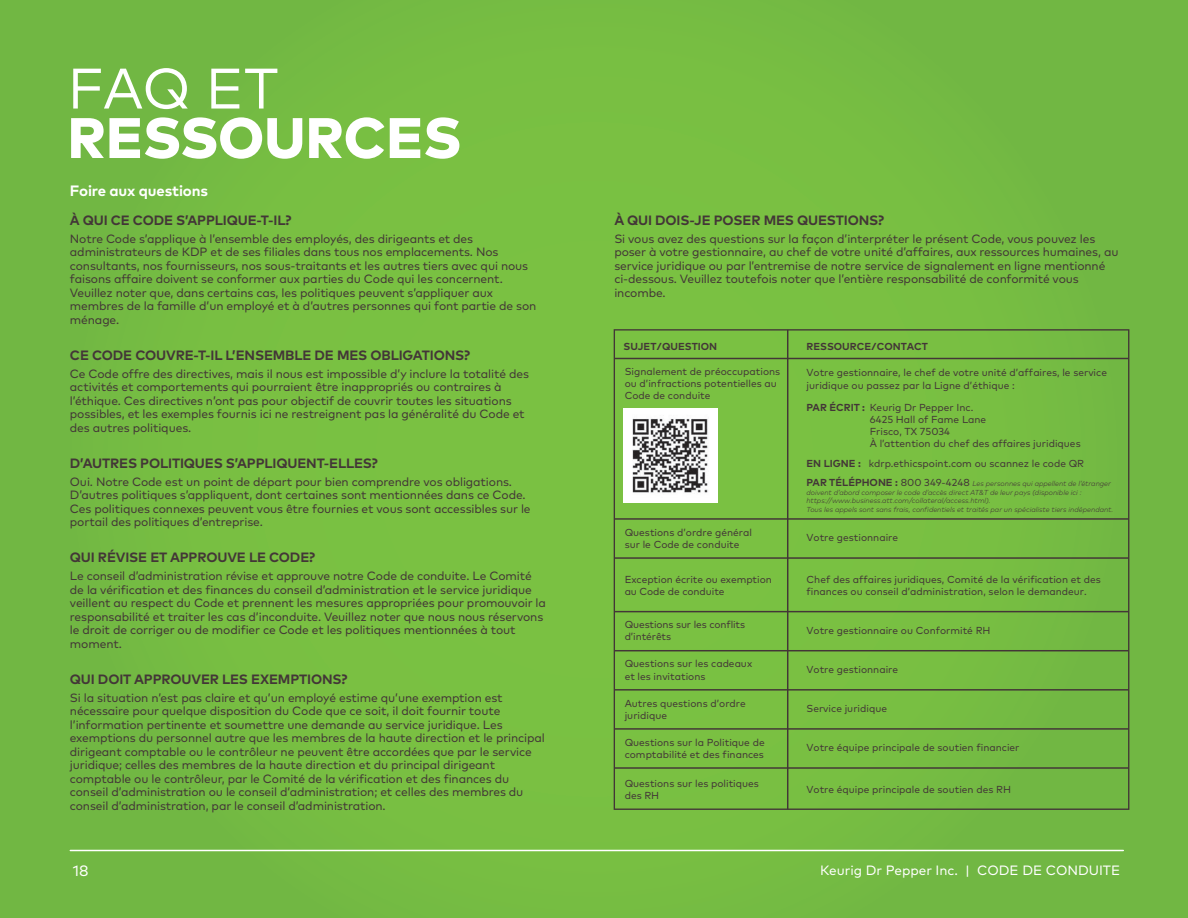
<style>
.page{position:relative;width:1188px;height:918px;background:#77be42}
.page>*{position:absolute;margin:0;border:0;box-sizing:border-box;transform-origin:0 0}
.t1{font:800 57px "Mark OT";letter-spacing:-.005em;color:#fff}
.t2{font:57px "Mark OT";color:#fff}
.t3{font:700 15px "Mark OT";letter-spacing:-.01em;color:#fff}
.t4{font:15px "Mark OT";color:#fff}
.t5{font:700 13.5px "Mark OT";letter-spacing:-.01em;color:#433637}
.t6{font:13.5px "Mark OT";color:#fff}
.t7{font:12px/13.5px "Mark OT";letter-spacing:-.01em;color:#433637}
.t8{font:10.2px/12.1px "Mark OT";color:#433637}
.t9{font:700 10.2px "Mark OT";color:#433637}
.t10{font:italic 300 7.2px/8.7px "Mark OT";color:#433637}
.s1{font-weight:700}
.s2{font-weight:700;font-style:normal;font-size:10.2px}
.s3{font-weight:400;font-style:normal;font-size:10.2px}
</style>
<div class="page">
<hr style="left:70px;top:850px;width:1053px;height:1px;background:#fff">
<hr style="left:787px;top:330px;width:1px;height:479px;background:#433637">
<hr style="left:614px;top:358px;width:515px;height:1px;background:#433637">
<hr style="left:614px;top:518px;width:515px;height:2px;background:#433637">
<hr style="left:614px;top:611px;width:515px;height:1px;background:#433637">
<hr style="left:614px;top:650px;width:515px;height:1px;background:#433637">
<hr style="left:614px;top:689px;width:515px;height:2px;background:#433637">
<hr style="left:614px;top:728px;width:515px;height:2px;background:#433637">
<hr style="left:614px;top:767px;width:515px;height:2px;background:#433637">
<hr style="left:614px;top:557px;width:515px;height:2px;background:#433637">
<div style="left:623px;top:409px;width:95px;height:94px;background:#fff"></div>
<img style="left:632px;top:418px;width:76px;height:75px">
<h1 class="t2" style="left:68px;top:53px;width:213px">FAQ ET</h1>
<h1 class="t1" style="left:68px;top:101px;width:396px">RESSOURCES</h1>
<p class="t3" style="left:70px;top:181px;width:140px">Foire aux questions</p>
<p class="t5" style="left:70px;top:211px;width:223px">À QUI CE CODE S’APPLIQUE-T-IL?</p>
<p class="t7" style="left:70px;top:232px;width:468px">Notre Code s’applique à l’ensemble des employés, des dirigeants et des administrateurs de KDP et de ses filiales dans tous nos emplacements. Nos consultants, nos fournisseurs, nos sous-traitants et les autres tiers avec qui nous faisons affaire doivent se conformer aux parties du Code qui les concernent.<br>Veuillez noter que, dans certains cas, les politiques peuvent s’appliquer aux membres de la famille d’un employé et à d’autres personnes qui font partie de son ménage.</p>
<p class="t5" style="left:70px;top:346px;width:402px">CE CODE COUVRE-T-IL L’ENSEMBLE DE MES OBLIGATIONS?</p>
<p class="t7" style="left:70px;top:367px;width:461px">Ce Code offre des directives, mais il nous est impossible d’y inclure la totalité des activités et comportements qui pourraient être inappropriés ou contraires à l’éthique. Ces directives n’ont pas pour objectif de couvrir toutes les situations possibles, et les exemples fournis ici ne restreignent pas la généralité du Code et des autres politiques.</p>
<p class="t5" style="left:70px;top:454px;width:310px">D’AUTRES POLITIQUES S’APPLIQUENT-ELLES?</p>
<p class="t7" style="left:70px;top:475px;width:462px">Oui. Notre Code est un point de départ pour bien comprendre vos obligations.<br>D’autres politiques s’appliquent, dont certaines sont mentionnées dans ce Code.<br>Ces politiques connexes peuvent vous être fournies et vous sont accessibles sur le portail des politiques d’entreprise.</p>
<p class="t5" style="left:70px;top:549px;width:247px">QUI RÉVISE ET APPROUVE LE CODE?</p>
<p class="t7" style="left:70px;top:569px;width:478px">Le conseil d’administration révise et approuve notre Code de conduite. Le Comité de la vérification et des finances du conseil d’administration et le service juridique veillent au respect du Code et prennent les mesures appropriées pour promouvoir la responsabilité et traiter les cas d’inconduite. Veuillez noter que nous nous réservons le droit de corriger ou de modifier ce Code et les politiques mentionnées à tout moment.</p>
<p class="t5" style="left:70px;top:670px;width:279px">QUI DOIT APPROUVER LES EXEMPTIONS?</p>
<p class="t7" style="left:70px;top:691px;width:477px">Si la situation n’est pas claire et qu’un employé estime qu’une exemption est nécessaire pour quelque disposition du Code que ce soit, il doit fournir toute l’information pertinente et soumettre une demande au service juridique. Les exemptions du personnel autre que les membres de la haute direction et le principal dirigeant comptable ou le contrôleur ne peuvent être accordées que par le service juridique; celles des membres de la haute direction et du principal dirigeant comptable ou le contrôleur, par le Comité de la vérification et des finances du conseil d’administration ou le conseil d’administration; et celles des membres du conseil d’administration, par le conseil d’administration.</p>
<p class="t4" style="left:73px;top:861px;width:17px">18</p>
<p class="t5" style="left:614px;top:211px;width:271px">À QUI DOIS-JE POSER MES QUESTIONS?</p>
<p class="t7" style="left:614px;top:232px;width:506px">Si vous avez des questions sur la façon d’interpréter le présent Code, vous pouvez les poser à votre gestionnaire, au chef de votre unité d’affaires, aux ressources humaines, au service juridique ou par l’entremise de notre service de signalement en ligne mentionné ci-dessous. Veuillez toutefois noter que l’entière responsabilité de conformité vous incombe.</p>
<p class="t9" style="left:623px;top:339px;width:95px">SUJET/QUESTION</p>
<p class="t9" style="left:807px;top:339px;width:123px">RESSOURCE/CONTACT</p>
<p class="t8" style="left:625px;top:365px;width:157px">Signalement de préoccupations ou d’infractions potentielles au<br>Code de conduite</p>
<p class="t8" style="left:625px;top:526px;width:129px">Questions d’ordre général sur le Code de conduite</p>
<p class="t8" style="left:625px;top:573px;width:149px">Exception écrite ou exemption au Code de conduite</p>
<p class="t8" style="left:625px;top:618px;width:122px">Questions sur les conflits d’intérêts</p>
<p class="t8" style="left:625px;top:658px;width:129px">Questions sur les cadeaux et les invitations</p>
<p class="t8" style="left:625px;top:697px;width:123px">Autres questions d’ordre juridique</p>
<p class="t8" style="left:625px;top:736px;width:141px">Questions sur la Politique de comptabilité et des finances</p>
<p class="t8" style="left:625px;top:777px;width:136px">Questions sur les politiques des RH</p>
<p class="t8" style="left:807px;top:367px;width:302px">Votre gestionnaire, le chef de votre unité d’affaires, le service juridique ou passez par la Ligne d’éthique :</p>
<p class="t8" style="left:870px;top:401px;width:212px;text-indent:-63px"><span class="s1">PAR ÉCRIT :</span> Keurig Dr Pepper Inc.<br>6425 Hall of Fame Lane<br>Frisco, TX 75034<br>À l’attention du chef des affaires juridiques</p>
<p class="t8" style="left:807px;top:457px;width:279px"><span class="s1">EN LIGNE :</span> kdrp.ethicspoint.com ou scannez le code QR</p>
<p class="t10" style="left:807px;top:479px;width:308px"><span class="s2">PAR TÉLÉPHONE :</span> <span class="s3">800 349-4248</span> Les personnes qui appellent de l’étranger doivent d’abord composer le code d’accès direct AT&amp;T de leur pays (disponible ici : https://www.business.att.com/collateral/access.html).<br>Tous les appels sont sans frais, confidentiels et traités par un spécialiste tiers indépendant.</p>
<p class="t8" style="left:807px;top:531px;width:93px">Votre gestionnaire</p>
<p class="t8" style="left:807px;top:573px;width:296px">Chef des affaires juridiques, Comité de la vérification et des finances ou conseil d’administration, selon le demandeur.</p>
<p class="t8" style="left:807px;top:625px;width:186px">Votre gestionnaire ou Conformité RH</p>
<p class="t8" style="left:807px;top:663px;width:93px">Votre gestionnaire</p>
<p class="t8" style="left:807px;top:702px;width:82px">Service juridique</p>
<p class="t8" style="left:807px;top:742px;width:215px">Votre équipe principale de soutien financier</p>
<p class="t8" style="left:807px;top:783px;width:206px">Votre équipe principale de soutien des RH</p>
<p class="t6" style="left:820px;top:862px;width:302px">Keurig Dr Pepper Inc. | CODE DE CONDUITE</p>
</div>
